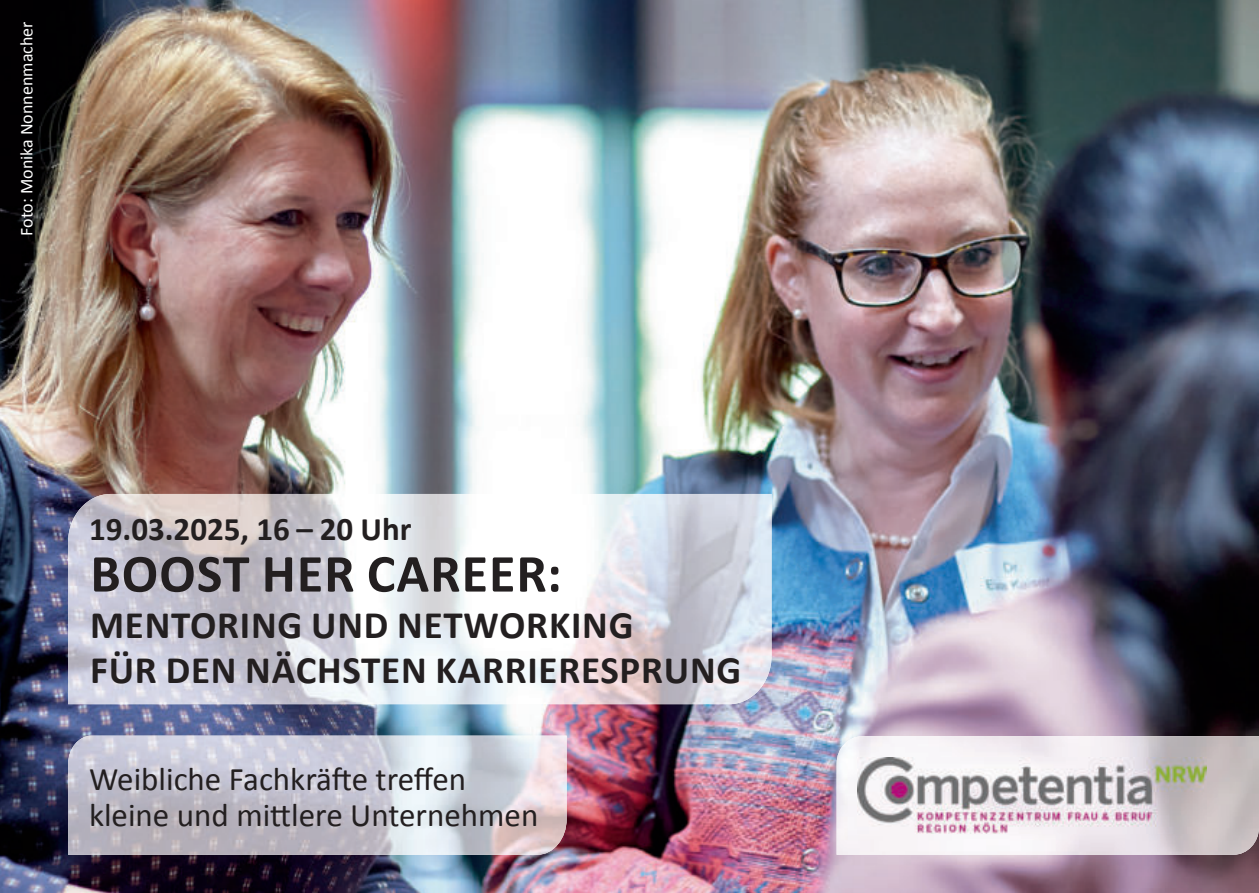
<style>
.page{position:relative;width:1259px;height:893px;background:#fff}
.page>*{position:absolute;margin:0;border:0;box-sizing:border-box;transform-origin:0 0}
.t1{font:700 54px "Calibri";letter-spacing:.02em;color:#231f20}
.t2{font:700 39px/45px "Calibri";letter-spacing:.02em;color:#231f20}
.t3{font:33px/36px "Calibri";color:#231f20}
.t4{font:700 33px "Calibri";color:#231f20}
.t5{font:18px "Calibri";color:#fff}
</style>
<div class="page">
<img style="left:0;top:0;width:1259px;height:893px">
<img style="left:68px;top:736px;width:498px;height:119px">
<img style="left:836px;top:736px;width:423px;height:119px">
<img style="left:858px;top:757px;width:348px;height:76px">
<img style="left:68px;top:494px;width:703px;height:210px">
<p class="t5" style="left:16px;top:236px;width:216px;rotate:-90deg">Foto: Monika Nonnenmacher</p>
<p class="t4" style="left:89px;top:505px;width:324px">19.03.2025, 16 – 20 Uhr</p>
<h1 class="t1" style="left:90px;top:541px;width:473px">BOOST HER CAREER:</h1>
<p class="t2" style="left:90px;top:602px;width:653px">MENTORING UND NETWORKING<br>F‹R DEN NƒCHSTEN KARRIERESPRUNG</p>
<p class="t3" style="left:89px;top:759px;width:451px">Weibliche Fachkräfte treffen kleine und mittlere Unternehmen</p>
</div>
